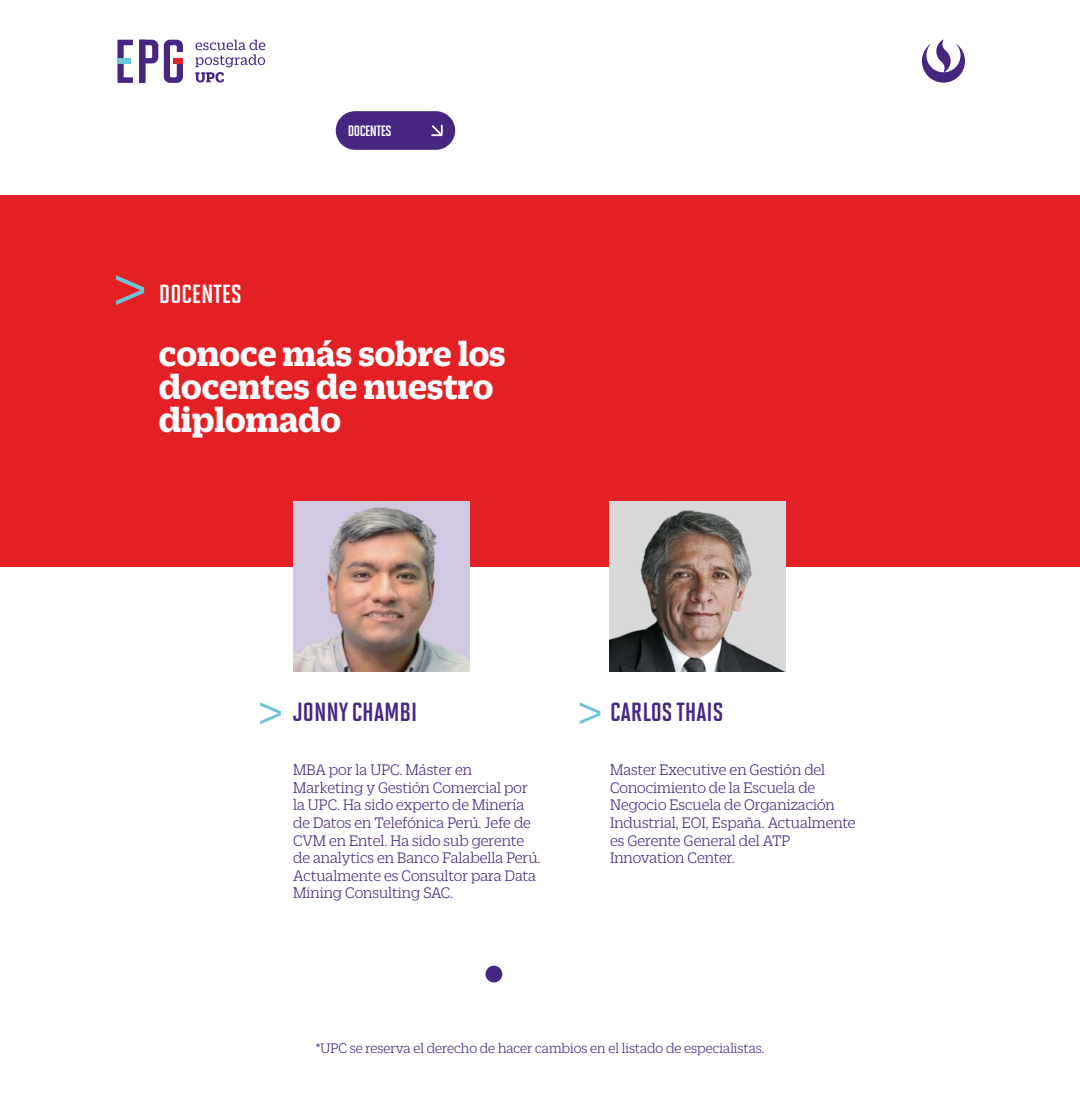
<style>
.page{position:relative;width:1080px;height:1116px;background:#fff}
.page>*{position:absolute;margin:0;border:0;box-sizing:border-box;transform-origin:0 0}
.t1{font:700 37.5px/33px "Zizou Slab";color:#fff}
.t2{font:26.25px "Solano Gothic MVB Std Bd Cap";color:#472682}
.t3{font:26.25px "Solano Gothic MVB Std Bd Cap";color:#fff}
.t4{font:300 16.5px/17.6px "Zizou Slab";color:#472682}
.t5{font:300 15px "Zizou Slab";color:#472682}
.t6{font:15px "Solano Gothic MVB Std Bd Cap";letter-spacing:-.035em;color:#fff}
</style>
<div class="page">
<div style="left:0;top:195px;width:1080px;height:372px;background:#e32124"></div>
<svg style="left:260px;top:702px;width:21px;height:22px"></svg>
<svg style="left:580px;top:702px;width:20px;height:22px"></svg>
<svg style="left:116px;top:275px;width:28px;height:30px"></svg>
<img style="left:293px;top:501px;width:177px;height:170px">
<img style="left:609px;top:501px;width:177px;height:170px">
<svg style="left:922px;top:40px;width:43px;height:43px"></svg>
<svg style="left:195px;top:40px;width:70px;height:42px"></svg>
<svg style="left:118px;top:40px;width:15px;height:43px"></svg>
<div style="left:118px;top:58px;width:13px;height:6px;background:#6bc4d9"></div>
<svg style="left:164px;top:40px;width:19px;height:43px"></svg>
<svg style="left:139px;top:40px;width:19px;height:43px"></svg>
<div style="left:173px;top:58px;width:10px;height:6px;background:#e32124"></div>
<div style="left:486px;top:966px;width:16px;height:16px;background:#472682;border:2px solid #472682;border-radius:50%"></div>
<div style="left:336px;top:111px;width:119px;height:39px;background:#472682;border-radius:19px"></div>
<svg style="left:431px;top:125px;width:12px;height:11px"></svg>
<p class="t6" style="left:348px;top:122px;width:45px">DOCENTES</p>
<h2 class="t3" style="left:159px;top:279px;width:84px">DOCENTES</h2>
<h1 class="t1" style="left:159px;top:334px;width:348px">conoce más sobre los docentes de nuestro diplomado</h1>
<h2 class="t2" style="left:293px;top:698px;width:126px">JONNYCHAMBI</h2>
<h2 class="t2" style="left:610px;top:698px;width:115px">CARLOS THAIS</h2>
<p class="t4" style="left:293px;top:760px;width:249px">MBA por la UPC. Máster en<br>Marketing y Gestión Comercial por la UPC. Ha sido experto de Minería de Datos en Telefónica Perú. Jefe de<br>CVM en Entel. Ha sido sub gerente de analytics en Banco Falabella Perú.<br>Actualmente es Consultor para Data<br>Mining Consulting SAC.</p>
<p class="t4" style="left:610px;top:760px;width:247px">Master Executive en Gestión del<br>Conocimiento de la Escuela de<br>Negocio Escuela de Organización<br>Industrial, EOI, España. Actualmente es Gerente General del ATP<br>Innovation Center.</p>
<p class="t5" style="left:316px;top:1039px;width:450px">*UPC se reserva el derecho de hacer cambios en el listado de especialistas.</p>
</div>
